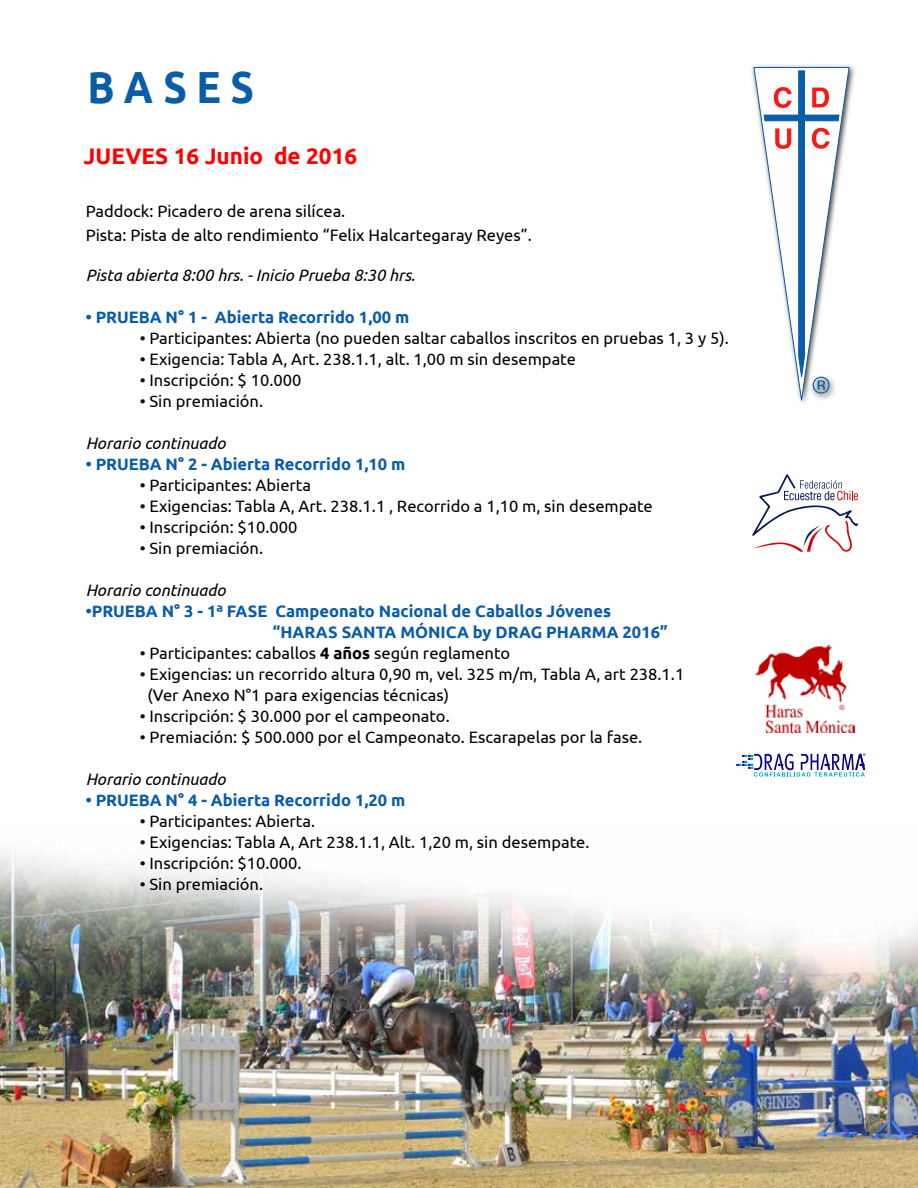
<style>
.page{position:relative;width:918px;height:1188px;background:#fff}
.page>*{position:absolute;margin:0;border:0;box-sizing:border-box;transform-origin:0 0}
.t1{font:700 45px "Ubuntu";letter-spacing:.235em;color:#095ca7;scale:.9 1}
.t2{font:700 22.5px "Ubuntu";color:#f00}
.t3{font:16.5px/24px "Ubuntu";color:#000}
.t4{font:700 16.5px/21px "Ubuntu";color:#095ca7}
.t5{font:italic 16.5px "Ubuntu";color:#000}
.s1{font-weight:700}
</style>
<div class="page">
<img style="left:1px;top:852px;width:917px;height:336px">
<img style="left:751px;top:65px;width:104px;height:39px">
<svg style="left:753px;top:67px;width:97px;height:336px"></svg>
<svg style="left:752px;top:474px;width:106px;height:78px"></svg>
<img style="left:755px;top:646px;width:99px;height:87px">
<svg style="left:736px;top:753px;width:130px;height:24px"></svg>
<h1 class="t1" style="left:88px;top:61px;width:187px">BASES</h1>
<h2 class="t2" style="left:84px;top:143px;width:275px">JUEVES 16 Junio de 2016</h2>
<p class="t3" style="left:86px;top:199px;width:448px">Paddock: Picadero de arena silícea.<br>Pista: Pista de alto rendimiento “Felix Halcartegaray Reyes”.</p>
<p class="t5" style="left:86px;top:266px;width:331px">Pista abierta 8:00 hrs. - Inicio Prueba 8:30 hrs.</p>
<p class="t4" style="left:86px;top:307px;width:325px">• PRUEBA N° 1 - Abierta Recorrido 1,00 m</p>
<p class="t3" style="left:140px;top:326px;width:591px">• Participantes: Abierta (no pueden saltar caballos inscritos en pruebas 1, 3 y 5).</p>
<p class="t3" style="left:140px;top:347px;width:438px">• Exigencia: Tabla A, Art. 238.1.1, alt. 1,00 m sin desempate</p>
<p class="t3" style="left:140px;top:368px;width:163px">• Inscripción: $ 10.000</p>
<p class="t3" style="left:140px;top:389px;width:125px">• Sin premiación.</p>
<p class="t5" style="left:86px;top:434px;width:141px">Horario continuado</p>
<p class="t4" style="left:86px;top:454px;width:321px">• PRUEBA N° 2 - Abierta Recorrido 1,10 m</p>
<p class="t3" style="left:140px;top:473px;width:173px">• Participantes: Abierta</p>
<p class="t3" style="left:140px;top:494px;width:515px">• Exigencias: Tabla A, Art. 238.1.1 , Recorrido a 1,10 m, sin desempate</p>
<p class="t3" style="left:140px;top:515px;width:159px">• Inscripción: $10.000</p>
<p class="t3" style="left:140px;top:536px;width:125px">• Sin premiación.</p>
<p class="t5" style="left:86px;top:581px;width:141px">Horario continuado</p>
<p class="t4" style="left:273px;top:601px;width:396px;text-indent:-187px">•PRUEBA N° 3 - 1ª FASE Campeonato Nacional de Caballos Jóvenes “HARAS SANTA MÓNICA by DRAG PHARMA 2016”</p>
<p class="t3" style="left:140px;top:641px;width:372px">• Participantes: caballos <span class="s1">4 años</span> según reglamento</p>
<p class="t3" style="left:147px;top:664px;width:538px;line-height:21px;text-indent:-8px">• Exigencias: un recorrido altura 0,90 m, vel. 325 m/m, Tabla A, art 238.1.1 (Ver Anexo N°1 para exigencias técnicas)</p>
<p class="t3" style="left:140px;top:704px;width:312px">• Inscripción: $ 30.000 por el campeonato.</p>
<p class="t3" style="left:140px;top:725px;width:504px">• Premiación: $ 500.000 por el Campeonato. Escarapelas por la fase.</p>
<p class="t5" style="left:86px;top:770px;width:141px">Horario continuado</p>
<p class="t4" style="left:86px;top:790px;width:321px">• PRUEBA N° 4 - Abierta Recorrido 1,20 m</p>
<p class="t3" style="left:140px;top:809px;width:177px">• Participantes: Abierta.</p>
<p class="t3" style="left:140px;top:830px;width:451px">• Exigencias: Tabla A, Art 238.1.1, Alt. 1,20 m, sin desempate.</p>
<p class="t3" style="left:140px;top:851px;width:163px">• Inscripción: $10.000.</p>
<p class="t3" style="left:140px;top:872px;width:125px">• Sin premiación.</p>
</div>
